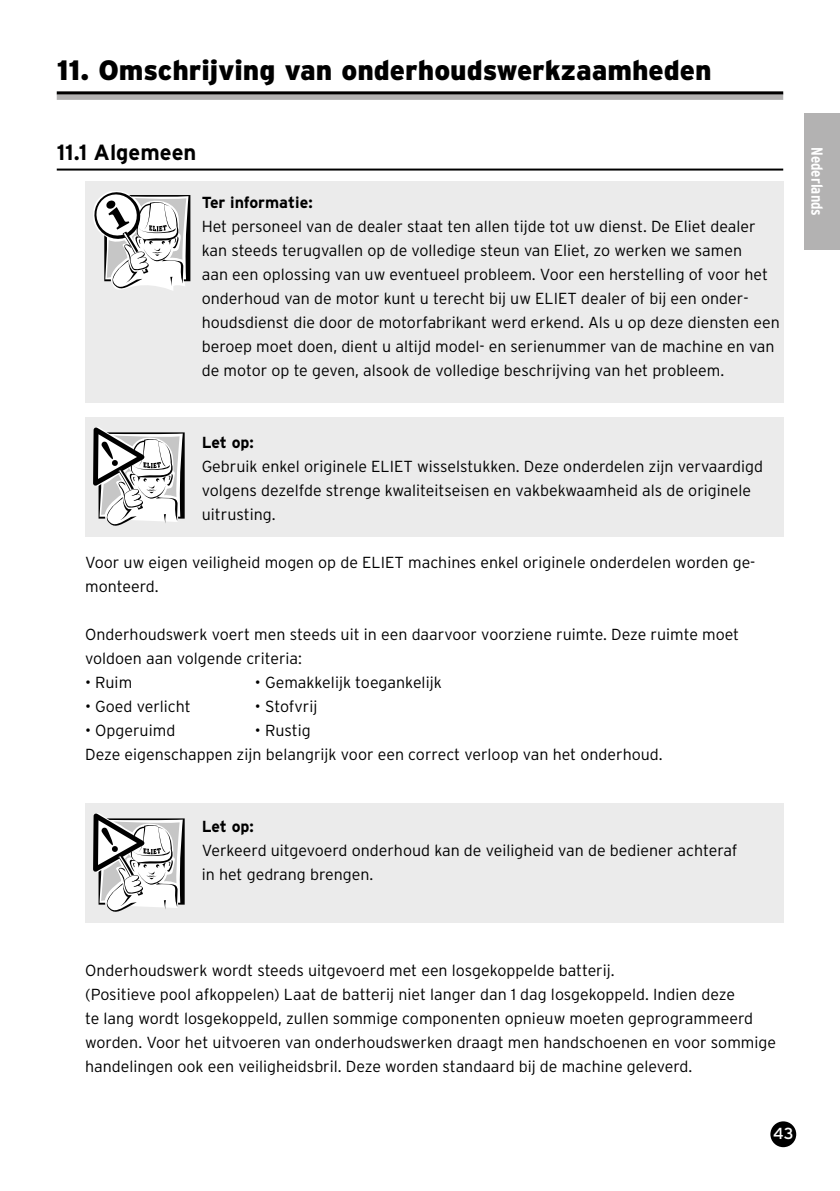
<style>
.page{position:relative;width:840px;height:1191px;background:#fff}
.page>*{position:absolute;margin:0;border:0;box-sizing:border-box;transform-origin:0 0}
.t1{font:900 28px "Interstate";color:#000}
.t2{font:700 22px "Interstate";color:#000}
.t3{font:300 16px/24px "Interstate";color:#000}
.t4{font:700 16px "Interstate";color:#000}
.t5{font:700 condensed 16px "Interstate";color:#fff}
.t6{font:16px "Interstate";color:#fff}
</style>
<div class="page">
<div style="left:85px;top:181px;width:697px;height:222px;background:#ebebeb"></div>
<svg style="left:93px;top:191px;width:97px;height:100px"></svg>
<div style="left:85px;top:417px;width:697px;height:119px;background:#ebebeb"></div>
<svg style="left:93px;top:427px;width:91px;height:98px"></svg>
<div style="left:85px;top:803px;width:697px;height:119px;background:#ebebeb"></div>
<svg style="left:93px;top:813px;width:91px;height:98px"></svg>
<div style="left:771px;top:1122px;width:23px;height:24px;background:#000;border-radius:50%"></div>
<div style="left:770px;top:1121px;width:25px;height:26px;border:2px solid #000;border-radius:50%"></div>
<div style="left:803px;top:113px;width:36px;height:136px;background:#b3b2b2"></div>
<div style="left:57px;top:94px;width:725px;height:6px;background:#b3b2b2"></div>
<hr style="left:57px;top:91px;width:725px;height:3px;background:#000">
<hr style="left:57px;top:169px;width:725px;height:2px;background:#000">
<h1 class="t1" style="left:57px;top:53px;width:656px">11. Omschrijving van onderhoudswerkzaamheden</h1>
<h2 class="t2" style="left:57px;top:139px;width:141px">11.1 Algemeen</h2>
<p class="t4" style="left:202px;top:193px;width:112px">Ter informatie:</p>
<p class="t3" style="left:202px;top:214px;width:579px">Het personeel van de dealer staat ten allen tijde tot uw dienst. De Eliet dealer kan steeds terugvallen op de volledige steun van Eliet, zo werken we samen<br>aan een oplossing van uw eventueel probleem. Voor een herstelling of voor het onderhoud van de motor kunt u terecht bij uw ELIET dealer of bij een onder&shy;houdsdienst die door de motorfabrikant werd erkend. Als u op deze diensten een beroep moet doen, dient u altijd model- en serienummer van de machine en van de motor op te geven, alsook de volledige beschrijving van het probleem.</p>
<p class="t4" style="left:202px;top:433px;width:54px">Let op:</p>
<p class="t3" style="left:202px;top:454px;width:562px">Gebruik enkel originele ELIET wisselstukken. Deze onderdelen zijn vervaardigd volgens dezelfde strenge kwaliteitseisen en vakbekwaamheid als de originele uitrusting.</p>
<p class="t3" style="left:85px;top:550px;width:671px">Voor uw eigen veiligheid mogen op de ELIET machines enkel originele onderdelen worden ge&shy;monteerd.</p>
<p class="t3" style="left:85px;top:622px;width:655px">Onderhoudswerk voert men steeds uit in een daarvoor voorziene ruimte. Deze ruimte moet voldoen aan volgende criteria:</p>
<p class="t3" style="left:85px;top:670px;width:49px">• Ruim</p>
<p class="t3" style="left:255px;top:670px;width:188px">• Gemakkelijk toegankelijk</p>
<p class="t3" style="left:85px;top:694px;width:107px">• Goed verlicht</p>
<p class="t3" style="left:255px;top:694px;width:64px">• Stofvrij</p>
<p class="t3" style="left:85px;top:718px;width:92px">• Opgeruimd</p>
<p class="t3" style="left:85px;top:718px;width:578px;text-indent:170px">• Rustig<br>Deze eigenschappen zijn belangrijk voor een correct verloop van het onderhoud.</p>
<p class="t4" style="left:202px;top:817px;width:54px">Let op:</p>
<p class="t3" style="left:202px;top:838px;width:537px">Verkeerd uitgevoerd onderhoud kan de veiligheid van de bediener achteraf in het gedrang brengen.</p>
<p class="t5" style="left:826px;top:147px;width:70px;rotate:90deg">Nederlands</p>
<p class="t3" style="left:85px;top:958px;width:692px">Onderhoudswerk wordt steeds uitgevoerd met een losgekoppelde batterij.<br>(Positieve pool afkoppelen) Laat de batterij niet langer dan 1 dag losgekoppeld. Indien deze<br>te lang wordt losgekoppeld, zullen sommige componenten opnieuw moeten geprogrammeerd worden. Voor het uitvoeren van onderhoudswerken draagt men handschoenen en voor sommige handelingen ook een veiligheidsbril. Deze worden standaard bij de machine geleverd.</p>
<p class="t6" style="left:772px;top:1124px;width:22px">43</p>
</div>
